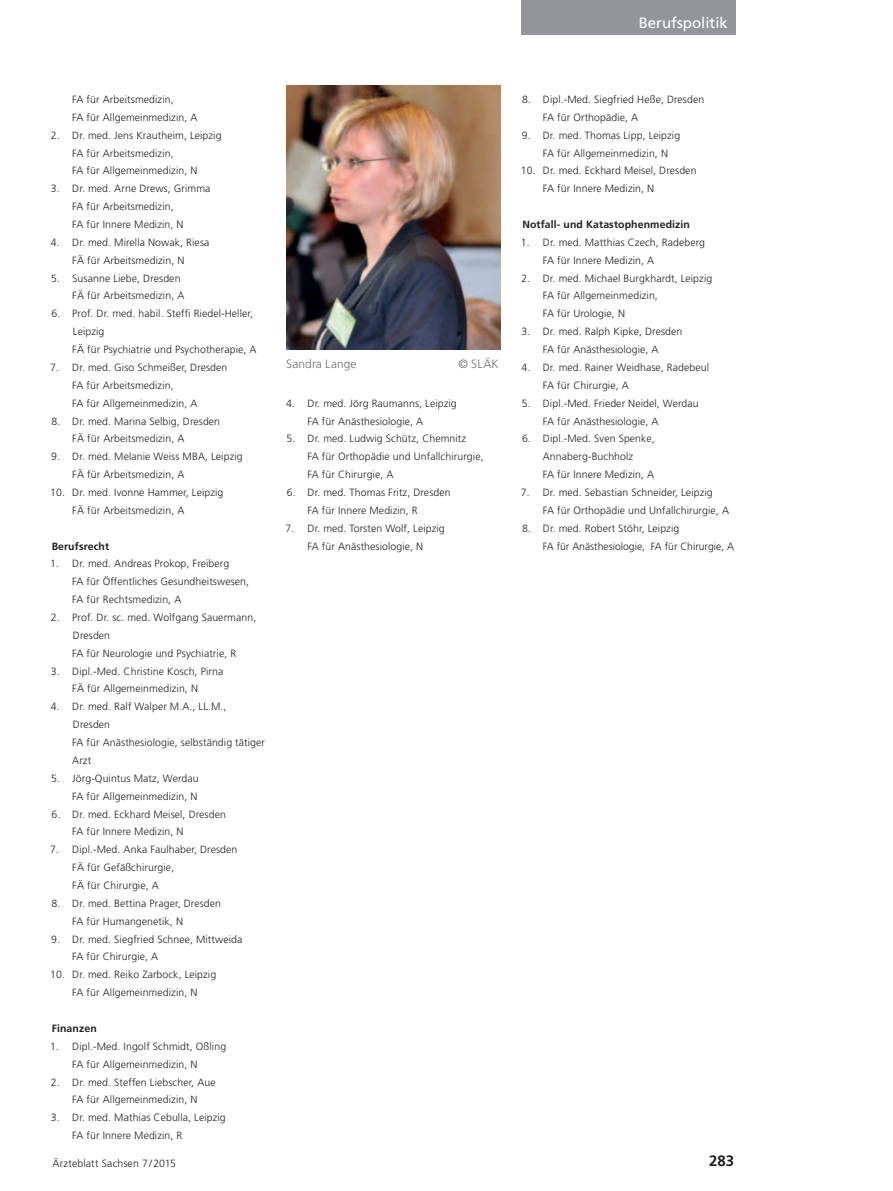
<style>
.page{position:relative;width:893px;height:1191px;background:#fff}
.page>*{position:absolute;margin:0;border:0;box-sizing:border-box;transform-origin:0 0}
.t1{font:15px "Frutiger";color:#fff}
.t2{font:700 15px "Frutiger";color:#231f20}
.Bildunterschrift{font:300 12px "Frutiger";letter-spacing:.005em;color:#6c6d70}
.Text_allgemein{font:300 10.5px/17.9px "Frutiger";letter-spacing:.01em;color:#231f20}
.Text_allgemein-2{font:700 10.5px "Frutiger";letter-spacing:.01em;color:#231f20}
</style>
<div class="page">
<div style="left:522px;top:0;width:214px;height:34px;background:#939598"></div>
<img style="left:286px;top:85px;width:214px;height:265px">
<p class="t1" style="left:639px;top:14px;width:91px">Berufspolitik</p>
<p class="Text_allgemein" style="left:72px;top:90px;width:103px">FA für Arbeitsmedizin,</p>
<p class="Text_allgemein" style="left:72px;top:108px;width:127px">FA für Allgemeinmedizin, A</p>
<p class="Text_allgemein" style="left:51px;top:126px;width:172px">2. Dr. med. Jens Krautheim, Leipzig</p>
<p class="Text_allgemein" style="left:72px;top:144px;width:103px">FA für Arbeitsmedizin,</p>
<p class="Text_allgemein" style="left:72px;top:162px;width:127px">FA für Allgemeinmedizin, N</p>
<p class="Text_allgemein" style="left:51px;top:180px;width:161px">3. Dr. med. Arne Drews, Grimma</p>
<p class="Text_allgemein" style="left:72px;top:197px;width:103px">FA für Arbeitsmedizin,</p>
<p class="Text_allgemein" style="left:72px;top:215px;width:113px">FA für Innere Medizin, N</p>
<p class="Text_allgemein" style="left:51px;top:233px;width:160px">4. Dr. med. Mirella Nowak, Riesa</p>
<p class="Text_allgemein" style="left:72px;top:251px;width:114px">FÄ für Arbeitsmedizin, N</p>
<p class="Text_allgemein" style="left:51px;top:269px;width:131px">5. Susanne Liebe, Dresden</p>
<p class="Text_allgemein" style="left:72px;top:287px;width:114px">FÄ für Arbeitsmedizin, A</p>
<p class="Text_allgemein" style="left:73px;top:305px;width:182px;text-indent:-22px">6. Prof. Dr. med. habil. Steffi Riedel-Heller,<br>Leipzig</p>
<p class="Text_allgemein" style="left:72px;top:340px;width:186px">FÄ für Psychiatrie und Psychotherapie, A</p>
<p class="Text_allgemein" style="left:50px;top:358px;width:179px">7. Dr. med. Giso Schmeißer, Dresden</p>
<p class="Text_allgemein" style="left:72px;top:376px;width:103px">FA für Arbeitsmedizin,</p>
<p class="Text_allgemein" style="left:72px;top:394px;width:127px">FA für Allgemeinmedizin, A</p>
<p class="Text_allgemein" style="left:52px;top:412px;width:170px">8. Dr. med. Marina Selbig, Dresden</p>
<p class="Text_allgemein" style="left:72px;top:430px;width:114px">FÄ für Arbeitsmedizin, A</p>
<p class="Text_allgemein" style="left:51px;top:447px;width:193px">9. Dr. med. Melanie Weiss MBA, Leipzig</p>
<p class="Text_allgemein" style="left:72px;top:465px;width:114px">FÄ für Arbeitsmedizin, A</p>
<p class="Text_allgemein" style="left:50px;top:483px;width:175px">10. Dr. med. Ivonne Hammer, Leipzig</p>
<p class="Text_allgemein" style="left:72px;top:501px;width:114px">FÄ für Arbeitsmedizin, A</p>
<p class="Text_allgemein-2" style="left:52px;top:540px;width:59px">Berufsrecht</p>
<p class="Text_allgemein" style="left:50px;top:555px;width:181px">1. Dr. med. Andreas Prokop, Freiberg</p>
<p class="Text_allgemein" style="left:72px;top:572px;width:178px">FA für Öffentliches Gesundheitswesen,</p>
<p class="Text_allgemein" style="left:72px;top:590px;width:111px">FA für Rechtsmedizin, A</p>
<p class="Text_allgemein" style="left:73px;top:608px;width:185px;text-indent:-22px">2. Prof. Dr. sc. med. Wolfgang Sauermann,<br>Dresden</p>
<p class="Text_allgemein" style="left:72px;top:644px;width:165px">FA für Neurologie und Psychiatrie, R</p>
<p class="Text_allgemein" style="left:51px;top:662px;width:174px">3. Dipl.-Med. Christine Kosch, Pirna</p>
<p class="Text_allgemein" style="left:72px;top:680px;width:127px">FÄ für Allgemeinmedizin, N</p>
<p class="Text_allgemein" style="left:73px;top:698px;width:155px;text-indent:-22px">4. Dr. med. Ralf Walper M.A., LL.M.,<br>Dresden</p>
<p class="Text_allgemein" style="left:72px;top:733px;width:194px">FA für Anästhesiologie, selbständig tätiger<br>Arzt</p>
<p class="Text_allgemein" style="left:51px;top:769px;width:149px">5. Jörg-Quintus Matz, Werdau</p>
<p class="Text_allgemein" style="left:72px;top:787px;width:127px">FA für Allgemeinmedizin, N</p>
<p class="Text_allgemein" style="left:51px;top:805px;width:176px">6. Dr. med. Eckhard Meisel, Dresden</p>
<p class="Text_allgemein" style="left:72px;top:823px;width:113px">FA für Innere Medizin, N</p>
<p class="Text_allgemein" style="left:50px;top:840px;width:189px">7. Dipl.-Med. Anka Faulhaber, Dresden</p>
<p class="Text_allgemein" style="left:72px;top:858px;width:103px">FÄ für Gefäßchirurgie,</p>
<p class="Text_allgemein" style="left:72px;top:876px;width:88px">FÄ für Chirurgie, A</p>
<p class="Text_allgemein" style="left:52px;top:894px;width:171px">8. Dr. med. Bettina Prager, Dresden</p>
<p class="Text_allgemein" style="left:72px;top:912px;width:112px">FA für Humangenetik, N</p>
<p class="Text_allgemein" style="left:51px;top:930px;width:193px">9. Dr. med. Siegfried Schnee, Mittweida</p>
<p class="Text_allgemein" style="left:72px;top:948px;width:87px">FA für Chirurgie, A</p>
<p class="Text_allgemein" style="left:50px;top:965px;width:168px">10. Dr. med. Reiko Zarbock, Leipzig</p>
<p class="Text_allgemein" style="left:72px;top:983px;width:127px">FA für Allgemeinmedizin, N</p>
<p class="Text_allgemein-2" style="left:52px;top:1022px;width:47px">Finanzen</p>
<p class="Text_allgemein" style="left:50px;top:1037px;width:177px">1. Dipl.-Med. Ingolf Schmidt, Oßling</p>
<p class="Text_allgemein" style="left:72px;top:1055px;width:127px">FA für Allgemeinmedizin, N</p>
<p class="Text_allgemein" style="left:51px;top:1073px;width:166px">2. Dr. med. Steffen Liebscher, Aue</p>
<p class="Text_allgemein" style="left:72px;top:1090px;width:127px">FA für Allgemeinmedizin, N</p>
<p class="Text_allgemein" style="left:51px;top:1108px;width:177px">3. Dr. med. Mathias Cebulla, Leipzig</p>
<p class="Text_allgemein" style="left:72px;top:1126px;width:112px">FA für Innere Medizin, R</p>
<p class="Bildunterschrift" style="left:286px;top:357px;width:72px">Sandra Lange</p>
<p class="Bildunterschrift" style="left:458px;top:357px;width:42px">© SLÄK</p>
<p class="Text_allgemein" style="left:286px;top:394px;width:172px">4. Dr. med. Jörg Raumanns, Leipzig</p>
<p class="Text_allgemein" style="left:308px;top:412px;width:117px">FA für Anästhesiologie, A</p>
<p class="Text_allgemein" style="left:287px;top:430px;width:181px">5. Dr. med. Ludwig Schütz, Chemnitz</p>
<p class="Text_allgemein" style="left:308px;top:447px;width:178px">FA für Orthopädie und Unfallchirurgie,</p>
<p class="Text_allgemein" style="left:308px;top:465px;width:87px">FA für Chirurgie, A</p>
<p class="Text_allgemein" style="left:287px;top:483px;width:165px">6. Dr. med. Thomas Fritz, Dresden</p>
<p class="Text_allgemein" style="left:308px;top:501px;width:112px">FA für Innere Medizin, R</p>
<p class="Text_allgemein" style="left:286px;top:519px;width:161px">7. Dr. med. Torsten Wolf, Leipzig</p>
<p class="Text_allgemein" style="left:308px;top:537px;width:117px">FA für Anästhesiologie, N</p>
<p class="Text_allgemein" style="left:522px;top:90px;width:184px">8. Dipl.-Med. Siegfried Heße, Dresden</p>
<p class="Text_allgemein" style="left:543px;top:108px;width:97px">FA für Orthopädie, A</p>
<p class="Text_allgemein" style="left:522px;top:126px;width:160px">9. Dr. med. Thomas Lipp, Leipzig</p>
<p class="Text_allgemein" style="left:543px;top:144px;width:127px">FA für Allgemeinmedizin, N</p>
<p class="Text_allgemein" style="left:521px;top:162px;width:177px">10. Dr. med. Eckhard Meisel, Dresden</p>
<p class="Text_allgemein" style="left:543px;top:180px;width:113px">FA für Innere Medizin, N</p>
<p class="Text_allgemein-2" style="left:522px;top:218px;width:169px">Notfall- und Katastophenmedizin</p>
<p class="Text_allgemein" style="left:521px;top:233px;width:186px">1. Dr. med. Matthias Czech, Radeberg</p>
<p class="Text_allgemein" style="left:543px;top:251px;width:113px">FA für Innere Medizin, A</p>
<p class="Text_allgemein" style="left:521px;top:269px;width:192px">2. Dr. med. Michael Burgkhardt, Leipzig</p>
<p class="Text_allgemein" style="left:543px;top:287px;width:117px">FA für Allgemeinmedizin,</p>
<p class="Text_allgemein" style="left:543px;top:305px;width:84px">FA für Urologie, N</p>
<p class="Text_allgemein" style="left:521px;top:322px;width:163px">3. Dr. med. Ralph Kipke, Dresden</p>
<p class="Text_allgemein" style="left:543px;top:340px;width:117px">FA für Anästhesiologie, A</p>
<p class="Text_allgemein" style="left:521px;top:358px;width:189px">4. Dr. med. Rainer Weidhase, Radebeul</p>
<p class="Text_allgemein" style="left:543px;top:376px;width:87px">FA für Chirurgie, A</p>
<p class="Text_allgemein" style="left:522px;top:394px;width:178px">5. Dipl.-Med. Frieder Neidel, Werdau</p>
<p class="Text_allgemein" style="left:543px;top:412px;width:117px">FA für Anästhesiologie, A</p>
<p class="Text_allgemein" style="left:522px;top:430px;width:134px">6. Dipl.-Med. Sven Spenke,</p>
<p class="Text_allgemein" style="left:543px;top:447px;width:92px">Annaberg-Buchholz</p>
<p class="Text_allgemein" style="left:543px;top:465px;width:113px">FA für Innere Medizin, A</p>
<p class="Text_allgemein" style="left:521px;top:483px;width:193px">7. Dr. med. Sebastian Schneider, Leipzig</p>
<p class="Text_allgemein" style="left:543px;top:501px;width:188px">FA für Orthopädie und Unfallchirurgie, A</p>
<p class="Text_allgemein" style="left:522px;top:519px;width:159px">8. Dr. med. Robert Stöhr, Leipzig</p>
<p class="Text_allgemein" style="left:543px;top:537px;width:193px">FA für Anästhesiologie, FA für Chirurgie, A</p>
<p class="Text_allgemein" style="left:53px;top:1154px;width:125px">Ärzteblatt Sachsen 7/2015</p>
<p class="t2" style="left:709px;top:1151px;width:27px">283</p>
</div>
